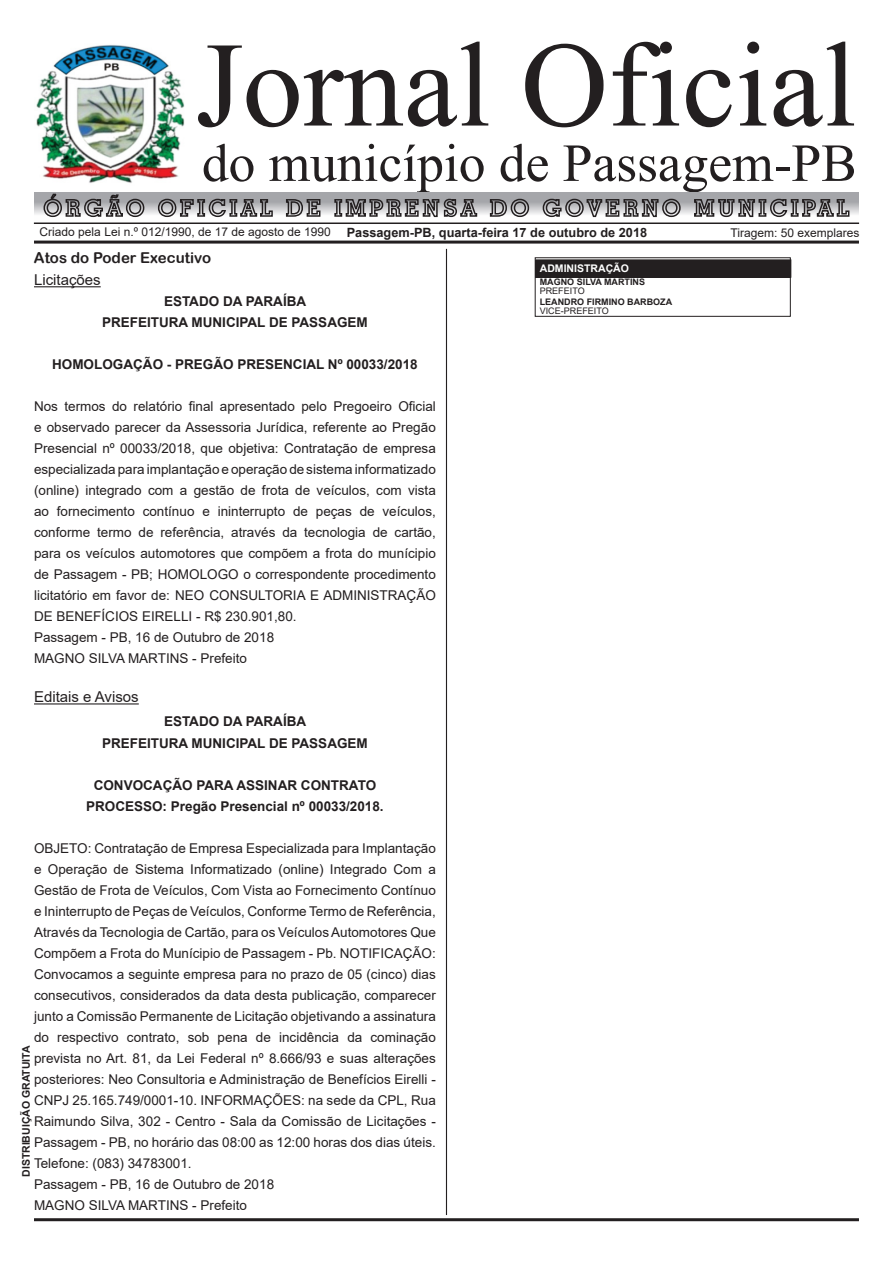
<style>
.page{position:relative;width:893px;height:1263px;background:#fff}
.page>*{position:absolute;margin:0;border:0;box-sizing:border-box;transform-origin:0 0}
.t1{font:156.15px "Kokila";color:#231f20}
.t2{font:69.15px "Kokila";color:#231f20}
.t3{font:15px "Arial";color:#231f20}
.t4{font:15px "Arial Rounded MT Bold";color:#231f20}
.t5{font:13.5px/21px "Arial";color:#231f20;text-align:justify}
.t6{font:700 13.5px "Arial";color:#231f20}
.t7{font:700 12.75px "Arial";color:#231f20}
.t8{font:12px "Arial";color:#231f20}
.t9{font:700 10.5px "Arial";color:#231f20}
.t10{font:700 10.5px "Arial";color:#fff}
.t11{font:700 9px "Arial";color:#231f20}
.t12{font:9px "Arial";color:#231f20}
</style>
<div class="page">
<img style="left:36px;top:45px;width:149px;height:138px">
<hr style="left:34px;top:1218px;width:825px;height:3px;background:#231f20">
<hr style="left:446px;top:249px;width:1px;height:966px;background:#231f20">
<hr style="left:34px;top:241px;width:825px;height:3px;background:#231f20">
<svg style="left:34px;top:192px;width:825px;height:22px;background:#adaeb2"></svg>
<svg style="left:43px;top:193px;width:102px;height:25px;background:#929294"></svg>
<svg style="left:157px;top:198px;width:117px;height:20px;background:#949394"></svg>
<svg style="left:285px;top:198px;width:36px;height:19px"></svg>
<svg style="left:334px;top:194px;width:144px;height:24px;background:#8e8d8f"></svg>
<svg style="left:489px;top:198px;width:41px;height:20px"></svg>
<svg style="left:542px;top:198px;width:140px;height:20px;background:#919092"></svg>
<svg style="left:693px;top:194px;width:157px;height:24px;background:#929193"></svg>
<hr style="left:34px;top:222px;width:825px;height:2px;background:#231f20">
<hr style="left:34px;top:286px;width:67px;height:1px;background:#231f20">
<hr style="left:34px;top:703px;width:105px;height:1px;background:#231f20">
<div style="left:536px;top:260px;width:255px;height:17px;background:#231f20"></div>
<div style="left:535px;top:259px;width:256px;height:19px;border:1px solid #231f20"></div>
<div style="left:535px;top:257px;width:256px;height:60px;border:1px solid #231f20"></div>
<p class="t1" style="left:195px;top:-8px;width:662px">Jornal Oficial</p>
<p class="t2" style="left:202px;top:122px;width:656px">do município de Passagem-PB</p>
<p class="t8" style="left:40px;top:223px;width:293px">Criado pela Lei n.º 012/1990, de 17 de agosto de 1990</p>
<p class="t7" style="left:347px;top:224px;width:302px">Passagem-PB, quarta-feira 17 de outubro de 2018</p>
<p class="t8" style="left:730px;top:224px;width:130px">Tiragem: 50 exemplares</p>
<p class="t4" style="left:34px;top:249px;width:179px">Atos do Poder Executivo</p>
<p class="t6" style="left:164px;top:292px;width:144px">ESTADO DA PARAÍBA</p>
<p class="t6" style="left:102px;top:313px;width:267px">PREFEITURA MUNICIPAL DE PASSAGEM</p>
<p class="t6" style="left:52px;top:355px;width:367px">HOMOLOGAÇÃO - PREGÃO PRESENCIAL Nº 00033/2018</p>
<p class="t5" style="left:34px;top:396px;width:403px">Nos termos do relatório final apresentado pelo Pregoeiro Oficial e observado parecer da Assessoria Jurídica, referente ao Pregão Presencial nº 00033/2018, que objetiva: Contratação de empresa especializada para implantação e operação de sistema informatizado (online) integrado com a gestão de frota de veículos, com vista ao fornecimento contínuo e ininterrupto de peças de veículos, conforme termo de referência, através da tecnologia de cartão, para os veículos automotores que compõem a frota do munícipio de Passagem - PB; HOMOLOGO o correspondente procedimento licitatório em favor de: NEO CONSULTORIA E ADMINISTRAÇÃO DE BENEFÍCIOS EIRELLI - R$ 230.901,80.</p>
<p class="t5" style="left:34px;top:627px;width:242px">Passagem - PB, 16 de Outubro de 2018</p>
<p class="t5" style="left:34px;top:648px;width:215px">MAGNO SILVA MARTINS - Prefeito</p>
<p class="t3" style="left:34px;top:270px;width:68px">Licitações</p>
<p class="t3" style="left:34px;top:687px;width:106px">Editais e Avisos</p>
<p class="t6" style="left:164px;top:712px;width:144px">ESTADO DA PARAÍBA</p>
<p class="t6" style="left:102px;top:733px;width:267px">PREFEITURA MUNICIPAL DE PASSAGEM</p>
<p class="t6" style="left:94px;top:775px;width:284px">CONVOCAÇÃO PARA ASSINAR CONTRATO</p>
<p class="t6" style="left:86px;top:796px;width:299px">PROCESSO: Pregão Presencial nº 00033/2018.</p>
<p class="t5" style="left:34px;top:837px;width:403px">OBJETO: Contratação de Empresa Especializada para Implantação e Operação de Sistema Informatizado (online) Integrado Com a Gestão de Frota de Veículos, Com Vista ao Fornecimento Contínuo e Ininterrupto de Peças de Veículos, Conforme Termo de Referência, Através da Tecnologia de Cartão, para os Veículos Automotores Que Compõem a Frota do Munícipio de Passagem - Pb. NOTIFICAÇÃO:<br>Convocamos a seguinte empresa para no prazo de 05 (cinco) dias consecutivos, considerados da data desta publicação, comparecer junto a Comissão Permanente de Licitação objetivando a assinatura do respectivo contrato, sob pena de incidência da cominação prevista no Art. 81, da Lei Federal nº 8.666/93 e suas alterações posteriores: Neo Consultoria e Administração de Benefícios Eirelli - CNPJ 25.165.749/0001-10. INFORMAÇÕES: na sede da CPL, Rua Raimundo Silva, 302 - Centro - Sala da Comissão de Licitações - Passagem - PB, no horário das 08:00 as 12:00 horas dos dias úteis.<br>Telefone: (083) 34783001.</p>
<p class="t5" style="left:34px;top:1173px;width:242px">Passagem - PB, 16 de Outubro de 2018</p>
<p class="t5" style="left:34px;top:1194px;width:215px">MAGNO SILVA MARTINS - Prefeito</p>
<p class="t9" style="left:19px;top:1177px;width:133px;rotate:-90deg">DISTRIBUIÇÃO GRATUITA</p>
<p class="t10" style="left:540px;top:261px;width:91px">ADMINISTRAÇÃO</p>
<p class="t11" style="left:540px;top:276px;width:107px">MAGNO SILVA MARTINS</p>
<p class="t12" style="left:540px;top:285px;width:46px">PREFEITO</p>
<p class="t11" style="left:540px;top:295px;width:134px">LEANDRO FIRMINO BARBOZA</p>
<p class="t12" style="left:540px;top:305px;width:70px">VICE-PREFEITO</p>
</div>
